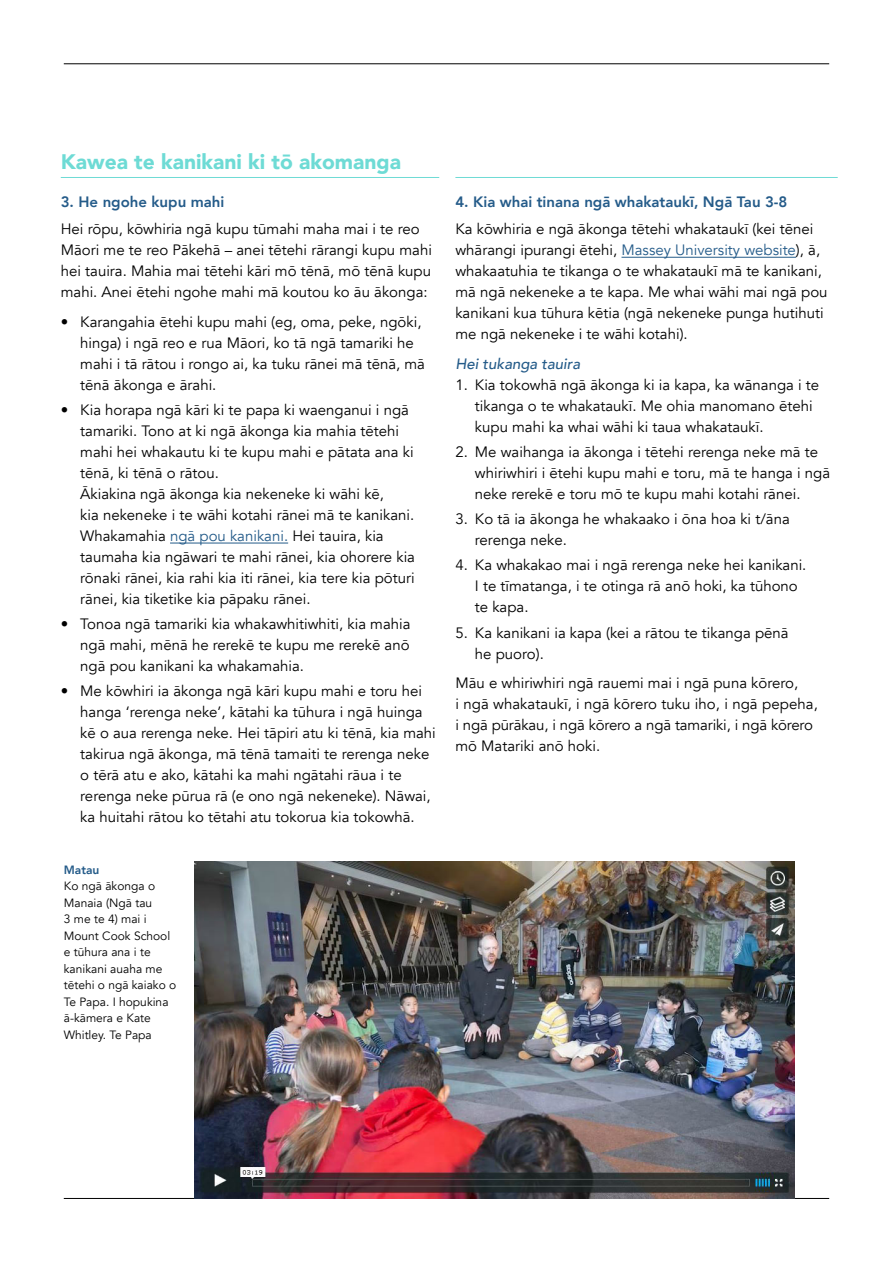
<style>
.page{position:relative;width:893px;height:1263px;background:#fff}
.page>*{position:absolute;margin:0;border:0;box-sizing:border-box;transform-origin:0 0}
.t1{font:900 21px "Avenir";color:#6edbd5}
.t2{font:15px/21px "Avenir";color:#000}
.t3{font:800 15px "Avenir";color:#245b89}
.t4{font:italic 500 15px "Avenir";color:#245b89}
.t5{font:12px/16.5px "Avenir";color:#000}
.t6{font:800 12px "Avenir";color:#245b89}
.s1{color:#245b89}
</style>
<div class="page">
<hr style="left:64px;top:63px;width:765px;height:1px;background:#000">
<hr style="left:64px;top:1198px;width:765px;height:1px;background:#000">
<hr style="left:61px;top:177px;width:378px;height:1px;background:#6edbd5">
<hr style="left:170px;top:543px;width:118px;height:1px;background:#245b89">
<hr style="left:455px;top:177px;width:383px;height:1px;background:#6edbd5">
<hr style="left:621px;top:257px;width:175px;height:1px;background:#245b89">
<img style="left:194px;top:862px;width:600px;height:336px">
<h1 class="t1" style="left:61px;top:143px;width:342px">Kawea te kanikani ki tō akomanga</h1>
<p class="t3" style="left:61px;top:190px;width:165px">3. He ngohe kupu mahi</p>
<p class="t2" style="left:61px;top:219px;width:373px">Hei rōpu, kōwhiria ngā kupu tūmahi maha mai i te reo Māori me te reo Pākehā – anei tētehi rārangi kupu mahi hei tauira. Mahia mai tētehi kāri mō tēnā, mō tēnā kupu mahi. Anei ētehi ngohe mahi mā koutou ko āu ākonga:</p>
<p class="t2" style="left:80px;top:311px;width:346px;text-indent:-20px">• Karangahia ētehi kupu mahi (eg, oma, peke, ngōki, hinga) i ngā reo e rua Māori, ko tā ngā tamariki he mahi i tā rātou i rongo ai, ka tuku rānei mā tēnā, mā tēnā ākonga e ārahi.</p>
<p class="t2" style="left:80px;top:399px;width:336px;text-indent:-20px">• Kia horapa ngā kāri ki te papa ki waenganui i ngā tamariki. Tono at ki ngā ākonga kia mahia tētehi mahi hei whakautu ki te kupu mahi e pātata ana ki tēnā, ki tēnā o rātou.<br>Ākiakina ngā ākonga kia nekeneke ki wāhi kē,<br>kia nekeneke i te wāhi kotahi rānei mā te kanikani.<br>Whakamahia <span class="s1">ngā pou kanikani.</span> Hei tauira, kia taumaha kia ngāwari te mahi rānei, kia ohorere kia rōnaki rānei, kia rahi kia iti rānei, kia tere kia pōturi rānei, kia tiketike kia pāpaku rānei.</p>
<p class="t2" style="left:80px;top:614px;width:332px;text-align:justify;text-indent:-20px">• Tonoa ngā tamariki kia whakawhitiwhiti, kia mahia ngā mahi, mēnā he rerekē te kupu me rerekē anō ngā pou kanikani ka whakamahia.</p>
<p class="t2" style="left:80px;top:681px;width:357px;text-indent:-20px">• Me kōwhiri ia ākonga ngā kāri kupu mahi e toru hei hanga ‘rerenga neke’, kātahi ka tūhura i ngā huinga kē o aua rerenga neke. Hei tāpiri atu ki tēnā, kia mahi takirua ngā ākonga, mā tēnā tamaiti te rerenga neke o tērā atu e ako, kātahi ka mahi ngātahi rāua i te rerenga neke pūrua rā (e ono ngā nekeneke). Nāwai, ka huitahi rātou ko tētahi atu tokorua kia tokowhā.</p>
<p class="t6" style="left:64px;top:860px;width:37px">Matau</p>
<p class="t5" style="left:64px;top:878px;width:114px">Ko ngā ākonga o<br>Manaia (Ngā tau<br>3 me te 4) mai i<br>Mount Cook School e tūhura ana i te kanikani auaha me tētehi o ngā kaiako o<br>Te Papa. I hopukina ā-kāmera e Kate<br>Whitley. Te Papa</p>
<p class="t3" style="left:455px;top:190px;width:334px">4. Kia whai tinana ngā whakataukī, Ngā Tau 3-8</p>
<p class="t2" style="left:455px;top:219px;width:374px">Ka kōwhiria e ngā ākonga tētehi whakataukī (kei tēnei whārangi ipurangi ētehi, <span class="s1">Massey University website</span>), ā, whakaatuhia te tikanga o te whakataukī mā te kanikani, mā ngā nekeneke a te kapa. Me whai wāhi mai ngā pou kanikani kua tūhura kētia (ngā nekeneke punga hutihuti me ngā nekeneke i te wāhi kotahi).</p>
<p class="t4" style="left:455px;top:354px;width:126px">Hei tukanga tauira</p>
<p class="t2" style="left:475px;top:374px;width:346px;text-indent:-20px">1. Kia tokowhā ngā ākonga ki ia kapa, ka wānanga i te tikanga o te whakataukī. Me ohia manomano ētehi kupu mahi ka whai wāhi ki taua whakataukī.</p>
<p class="t2" style="left:475px;top:441px;width:357px;text-indent:-20px">2. Me waihanga ia ākonga i tētehi rerenga neke mā te whiriwhiri i ētehi kupu mahi e toru, mā te hanga i ngā neke rerekē e toru mō te kupu mahi kotahi rānei.</p>
<p class="t2" style="left:475px;top:509px;width:316px;text-indent:-20px">3. Ko tā ia ākonga he whakaako i ōna hoa ki t/āna rerenga neke.</p>
<p class="t2" style="left:475px;top:555px;width:333px;text-indent:-20px">4. Ka whakakao mai i ngā rerenga neke hei kanikani.<br>I te tīmatanga, i te otinga rā anō hoki, ka tūhono te kapa.</p>
<p class="t2" style="left:475px;top:622px;width:315px;text-indent:-20px">5. Ka kanikani ia kapa (kei a rātou te tikanga pēnā he puoro).</p>
<p class="t2" style="left:455px;top:673px;width:364px">Māu e whiriwhiri ngā rauemi mai i ngā puna kōrero,<br>i ngā whakataukī, i ngā kōrero tuku iho, i ngā pepeha, i ngā pūrākau, i ngā kōrero a ngā tamariki, i ngā kōrero mō Matariki anō hoki.</p>
</div>
